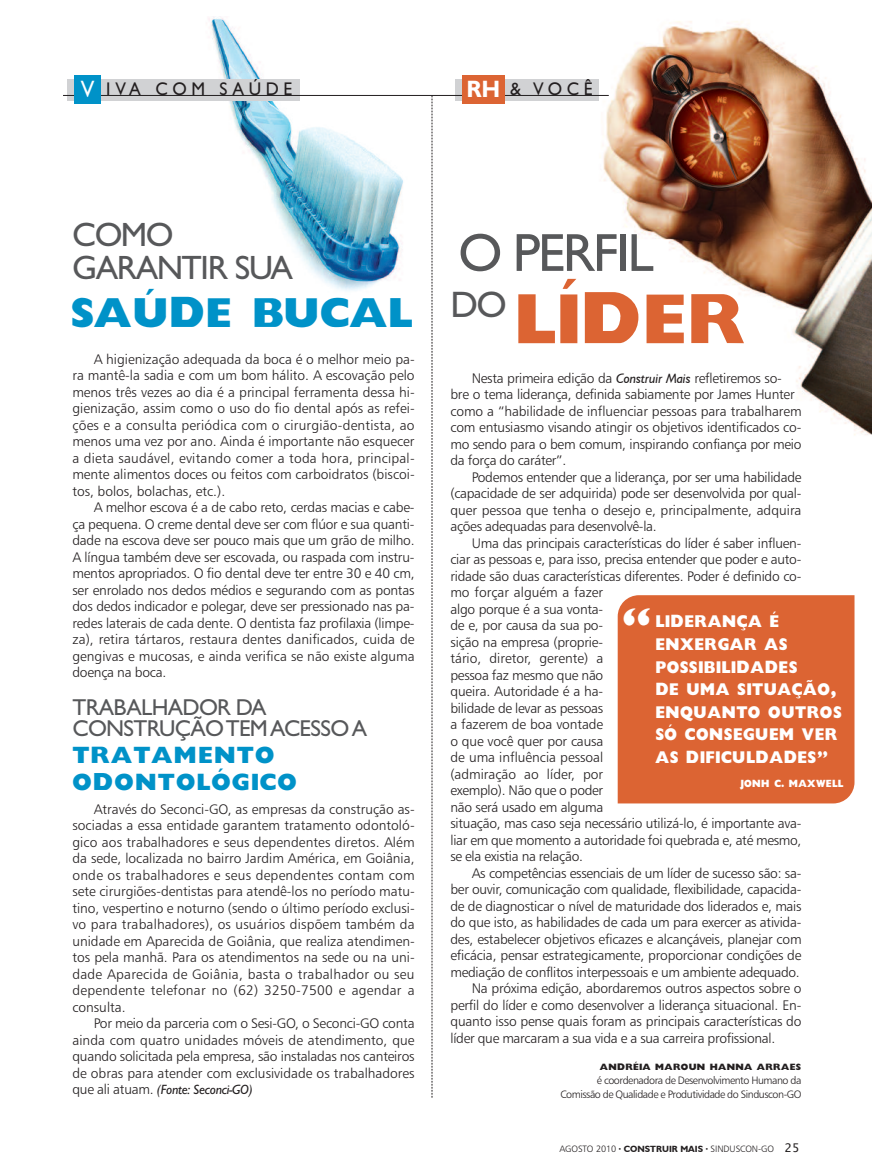
<style>
.page{position:relative;width:872px;height:1170px;background:#fff}
.page>*{position:absolute;margin:0;border:0;box-sizing:border-box;transform-origin:0 0}
.t1{font:800 81.3px "Giligan";letter-spacing:-.02em;color:#dc6433}
.t2{font:52.5px "Gill Sans";letter-spacing:-.04em;color:#57585a}
.t3{font:800 50.55px "Giligan";color:#fff;scale:.96 1}
.t4{font:800 48px "Giligan";letter-spacing:-.005em;color:#0092c8}
.t5{font:33px/33px "Gill Sans";letter-spacing:-.045em;color:#57585a}
.t6{font:800 27px/27px "Giligan";letter-spacing:.025em;color:#0092c8}
.t7{font:22.5px/21px "Gill Sans";letter-spacing:-.03em;color:#57585a}
.t8{font:800 19.5px/22.5px "Giligan";letter-spacing:.015em;color:#fff;scale:.9 1}
.t9{font:18px "Gill Sans";letter-spacing:.275em;color:#231f20;scale:.95 1}
.t10{font:13.5px/16.5px "Humanist 777 BT Light B";letter-spacing:-.02em;color:#231f20;text-align:justify}
.t11{font:italic 13.5px "Gill Sans";letter-spacing:-.015em;color:#231f20}
.t12{font:800 12px "Giligan";letter-spacing:.02em;color:#fff;scale:.9 1}
.t13{font:10.5px/14.2px "Humanist 777 BT Light B";letter-spacing:-.04em;color:#231f20;text-align:right}
.t14{font:800 10.5px "Giligan";letter-spacing:.015em;color:#231f20}
.t15{font:9px "Humanist 777 BT Light B";letter-spacing:-.01em;color:#231f20}
.s1{font-size:23.25px;color:#fff}
.s2{font-weight:700;font-size:23.25px;color:#fff}
.s3{font-family:"Humanist 777 BT Light B";font-style:normal}
.s4{font-family:"Humanist 521 BT";font-style:italic}
.s5{font-family:"Humanist 521 BT";font-weight:700}
.s6{font-family:"Lucida Grande";font-size:12px}
</style>
<div class="page">
<img style="left:208px;top:16px;width:195px;height:275px">
<div style="left:68px;top:79px;width:232px;height:22px;background:#d1d2d4"></div>
<img style="left:603px;top:21px;width:269px;height:414px">
<div style="left:455px;top:79px;width:144px;height:22px;background:#d1d2d4"></div>
<hr style="left:63px;top:95px;width:546px;height:1px;background:#231f20">
<div style="left:461px;top:75px;width:43px;height:29px;background:#dc6433"></div>
<div style="left:617px;top:595px;width:237px;height:208px;background:#dc6433"></div>
<svg style="left:432px;top:96px;width:1px;height:1001px"></svg>
<div style="left:74px;top:75px;width:27px;height:29px;background:#0092c8"></div>
<h3 class="t9" style="left:81px;top:78px;width:224px"><span class="s1">V</span> IVA COM SAÚDE</h3>
<h3 class="t9" style="left:466px;top:78px;width:134px"><span class="s2">RH</span> &amp; VOCÊ</h3>
<h3 class="t5" style="left:72px;top:218px;width:222px">COMO<br>GARANTIR SUA</h3>
<h2 class="t2" style="left:458px;top:222px;width:197px">O PERFIL</h2>
<h3 class="t4" style="left:70px;top:295px;width:438px">SAÚDE BUCAL <sup>DO</sup></h3>
<h1 class="t1" style="left:514px;top:289px;width:234px">LÍDER</h1>
<p class="t10" style="left:72px;top:350px;width:344px;text-indent:21px">A higienização adequada da boca é o melhor meio pa&shy;ra mantê-la sadia e com um bom hálito. A escovação pelo menos três vezes ao dia é a principal ferramenta dessa hi&shy;gienização, assim como o uso do fio dental após as refei&shy;ções e a consulta periódica com o cirurgião-dentista, ao menos uma vez por ano. Ainda é importante não esquecer a dieta saudável, evitando comer a toda hora, principal&shy;mente alimentos doces ou feitos com carboidratos (biscoi&shy;tos, bolos, bolachas, etc.).</p>
<p class="t10" style="left:72px;top:499px;width:344px;text-indent:21px">A melhor escova é a de cabo reto, cerdas macias e cabe&shy;ça pequena. O creme dental deve ser com flúor e sua quanti&shy;dade na escova deve ser pouco mais que um grão de milho.<br>A língua também deve ser escovada, ou raspada com instru&shy;mentos apropriados. O fio dental deve ter entre 30 e 40 cm, ser enrolado nos dedos médios e segurando com as pontas dos dedos indicador e polegar, deve ser pressionado nas pa&shy;redes laterais de cada dente. O dentista faz profilaxia (limpe&shy;za), retira tártaros, restaura dentes danificados, cuida de gengivas e mucosas, e ainda verifica se não existe alguma doença na boca.</p>
<h3 class="t7" style="left:72px;top:696px;width:296px">TRABALHADOR DA<br>CONSTRUÇÃOTEMACESSOA</h3>
<h3 class="t6" style="left:72px;top:743px;width:226px">TRATAMENTO<br>ODONTOLÓGICO</h3>
<p class="t10" style="left:72px;top:800px;width:344px;text-indent:21px">Através do Seconci-GO, as empresas da construção as&shy;sociadas a essa entidade garantem tratamento odontoló&shy;gico aos trabalhadores e seus dependentes diretos. Além da sede, localizada no bairro Jardim América, em Goiânia, onde os trabalhadores e seus dependentes contam com sete cirurgiões-dentistas para atendê-los no período matu&shy;tino, vespertino e noturno (sendo o último período exclusi&shy;vo para trabalhadores), os usuários dispõem também da unidade em Aparecida de Goiânia, que realiza atendimen&shy;tos pela manhã. Para os atendimentos na sede ou na uni&shy;dade Aparecida de Goiânia, basta o trabalhador ou seu dependente telefonar no (62) 3250-7500 e agendar a consulta.</p>
<p class="t10" style="left:72px;top:1015px;width:344px;text-indent:21px">Por meio da parceria com o Sesi-GO, o Seconci-GO conta ainda com quatro unidades móveis de atendimento, que quando solicitada pela empresa, são instaladas nos canteiros de obras para atender com exclusividade os trabalhadores</p>
<p class="t11" style="left:72px;top:1084px;width:182px"><span class="s3">que ali atuam.</span> (Fonte: Seconci-GO)</p>
<p class="t10" style="left:450px;top:369px;width:353px;text-align:left;text-indent:21px">nesta primeira edição da <span class="s4">Construir Mais</span> refletiremos so&shy;bre o tema liderança, definida sabiamente por James Hunter como a “habilidade de influenciar pessoas para trabalharem com entusiasmo visando atingir os objetivos identificados co&shy;mo sendo para o bem comum, inspirando confiança por meio da força do caráter”.</p>
<p class="t10" style="left:450px;top:468px;width:352px;text-indent:21px">Podemos entender que a liderança, por ser uma habilidade (capacidade de ser adquirida) pode ser desenvolvida por qual&shy;quer pessoa que tenha o desejo e, principalmente, adquira ações adequadas para desenvolvê-la.</p>
<p class="t10" style="left:450px;top:534px;width:352px;text-align:left;text-indent:21px">uma das principais características do líder é saber influen&shy;ciar as pessoas e, para isso, precisa entender que poder e auto&shy;ridade são duas características diferentes. Poder é definido co&shy;mo forçar alguém a fazer<br>algo porque é a sua vonta-<br>de e, por causa da sua po-<br>sição na empresa (proprie-<br>tário, diretor, gerente) a<br>pessoa faz mesmo que não<br>queira. Autoridade é a ha-<br>bilidade de levar as pessoas<br>a fazerem de boa vontade<br>o que você quer por causa<br>de uma influência pessoal<br>(admiração ao líder, por<br>exemplo). não que o poder<br>não será usado em alguma<br>situação, mas caso seja necessário utilizá-lo, é importante ava&shy;liar em que momento a autoridade foi quebrada e, até mesmo, se ela existia na relação.</p>
<p class="t10" style="left:472px;top:864px;width:331px">As competências essenciais de um líder de sucesso são: sa-</p>
<p class="t10" style="left:450px;top:881px;width:352px">ber ouvir, comunicação com qualidade, flexibilidade, capacida-</p>
<p class="t10" style="left:450px;top:897px;width:352px">de de diagnosticar o nível de maturidade dos liderados e, mais</p>
<p class="t10" style="left:450px;top:914px;width:352px">do que isto, as habilidades de cada um para exercer as ativida-</p>
<p class="t10" style="left:450px;top:930px;width:353px">des, estabelecer objetivos eficazes e alcançáveis, planejar com</p>
<p class="t10" style="left:450px;top:947px;width:352px">eficácia, pensar estrategicamente, proporcionar condições de</p>
<p class="t10" style="left:450px;top:963px;width:351px">mediação de conflitos interpessoais e um ambiente adequado.</p>
<p class="t10" style="left:472px;top:980px;width:331px">na próxima edição, abordaremos outros aspectos sobre o</p>
<p class="t10" style="left:450px;top:996px;width:352px">perfil do líder e como desenvolver a liderança situacional. En-</p>
<p class="t10" style="left:450px;top:1013px;width:352px">quanto isso pense quais foram as principais características do</p>
<p class="t10" style="left:450px;top:1029px;width:326px">líder que marcaram a sua vida e a sua carreira profissional.</p>
<p class="t14" style="left:600px;top:1062px;width:203px">ANDRÉIA MAROUN HANNA ARRAES</p>
<p class="t13" style="left:560px;top:1073px;width:243px">é coordenadora de desenvolvimento Humano da comissão de Qualidade e Produtividade do Sinduscon-GO</p>
<h3 class="t3" style="left:621px;top:605px;width:34px">“</h3>
<h3 class="t8" style="left:655px;top:612px;width:209px">LIDERANÇA É<br>ENXERGAR AS<br>POSSIBILIDADES<br>DE UMA SITUAÇÃO,<br>ENQUANTO OUTROS<br>SÓ CONSEGUEM VER<br>AS DIFICULDADES”</h3>
<p class="t12" style="left:740px;top:778px;width:116px">JONH C. MAXWELL</p>
<p class="t15" style="left:559px;top:1143px;width:242px">AGOSTO 2010 ● <span class="s5">CONSTRUIR MAIS</span> ● SinduScOn-GO <span class="s6">25</span></p>
</div>
